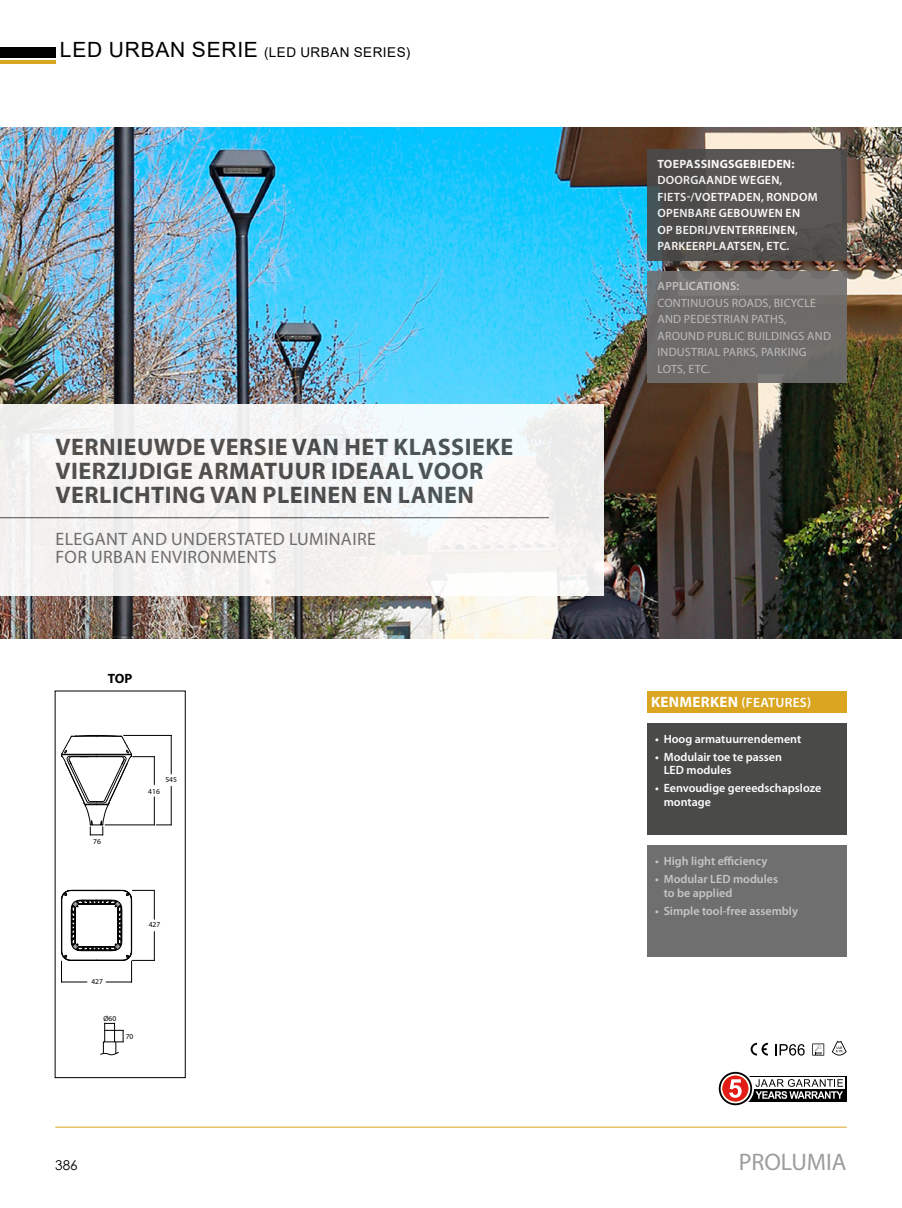
<style>
.page{position:relative;width:902px;height:1208px;background:#fff}
.page>*{position:absolute;margin:0;border:0;box-sizing:border-box;transform-origin:0 0}
.t1{font:700 24px/24px "Myriad Pro";letter-spacing:.02em;color:#4a4a49}
.t2{font:24px "Myriad Pro";color:#9d9d9c}
.t3{font:18px/18px "Myriad Pro";letter-spacing:.02em;color:#706f6f}
.t4{font:13.5px "Arial";letter-spacing:.035em;color:#000}
.t5{font:600 13.5px "Myriad Pro";letter-spacing:.02em;color:#fff}
.t6{font:13.5px "Century Gothic";color:#000}
.t7{font:700 13.5px "Myriad Pro";color:#000}
.t8{font:600 12px/16.5px "Myriad Pro";letter-spacing:.005em;color:#fff}
.t9{font:12px/16.5px "Myriad Pro";letter-spacing:.02em;color:#c6c6c6}
.t10{font:600 12px/13.5px "Myriad Pro";color:#c6c6c6}
.t11{font:700 12px "Myriad Pro";letter-spacing:.02em;color:#fff}
.t12{font:600 12px "Myriad Pro";letter-spacing:.02em;color:#c6c6c6}
.t13{font:7.5px "Myriad Pro";color:#000}
.s1{font-size:21px}
.s2{font-weight:700;font-size:15px}
</style>
<div class="page">
<hr style="left:55px;top:1126px;width:791px;height:1px;background:#daa521">
<hr style="left:0;top:61px;width:55px;height:3px;background:#daa521">
<div style="left:0;top:47px;width:55px;height:10px;background:#000"></div>
<img style="left:0;top:128px;width:901px;height:510px">
<div style="left:0;top:404px;width:604px;height:191px;background:#f4f4f3"></div>
<hr style="left:0;top:517px;width:549px;height:1px;background:#4a4a49">
<div style="left:646px;top:149px;width:200px;height:111px;background:linear-gradient(to right,#4c4d4c,#5a5754)"></div>
<div style="left:646px;top:271px;width:200px;height:112px;background:linear-gradient(to right,#6f6c6b,#716e6c)"></div>
<div style="left:646px;top:723px;width:200px;height:111px;background:#4a4a49"></div>
<div style="left:646px;top:845px;width:200px;height:112px;background:#706f6f"></div>
<div style="left:646px;top:691px;width:200px;height:21px;background:#daa521"></div>
<svg style="left:775px;top:1044px;width:29px;height:11px"></svg>
<svg style="left:831px;top:1040px;width:15px;height:15px"></svg>
<svg style="left:812px;top:1043px;width:12px;height:12px"></svg>
<svg style="left:750px;top:1042px;width:17px;height:13px"></svg>
<div style="left:735px;top:1075px;width:111px;height:26px;background:#000"></div>
<div style="left:737px;top:1077px;width:107px;height:11px;background:#fff"></div>
<svg style="left:716px;top:1070px;width:38px;height:37px"></svg>
<svg style="left:718px;top:1071px;width:34px;height:34px"></svg>
<svg style="left:720px;top:1073px;width:30px;height:30px"></svg>
<div style="left:722px;top:1075px;width:26px;height:26px;background:#e41c18;border-radius:50%"></div>
<svg style="left:755px;top:1079px;width:88px;height:20px"></svg>
<svg style="left:729px;top:1079px;width:12px;height:18px"></svg>
<svg style="left:55px;top:690px;width:131px;height:388px"></svg>
<p class="t4" style="left:60px;top:43px;width:352px"><span class="s1">LED URBAN SERIE</span> (LED URBAN SERIES)</p>
<h1 class="t1" style="left:56px;top:435px;width:459px">VERNIEUWDE VERSIE VAN HET KLASSIEKE<br>VIERZIJDIGE ARMATUUR IDEAAL VOOR<br>VERLICHTING VAN PLEINEN EN LANEN</h1>
<h2 class="t3" style="left:55px;top:530px;width:322px">ELEGANT AND UNDERSTATED LUMINAIRE<br>FOR URBAN ENVIRONMENTS</h2>
<p class="t7" style="left:108px;top:671px;width:26px">TOP</p>
<p class="t13" style="left:93px;top:837px;width:9px">76</p>
<p class="t13" style="left:165px;top:776px;width:13px">545</p>
<p class="t13" style="left:148px;top:787px;width:13px">416</p>
<p class="t13" style="left:149px;top:920px;width:13px">427</p>
<p class="t13" style="left:91px;top:977px;width:13px">427</p>
<p class="t13" style="left:103px;top:1014px;width:14px">Ø60</p>
<p class="t13" style="left:126px;top:1032px;width:9px">70</p>
<p class="t11" style="left:657px;top:157px;width:138px">TOEPASSINGSGEBIEDEN:</p>
<p class="t8" style="left:657px;top:172px;width:162px">DOORGAANDE WEGEN,<br>FIETS-/VOETPADEN, RONDOM<br>OPENBARE GEBOUWEN EN<br>OP BEDRIJVENTERREINEN,<br>PARKEERPLAATSEN, ETC.</p>
<p class="t12" style="left:657px;top:279px;width:83px">APPLICATIONS:</p>
<p class="t9" style="left:657px;top:295px;width:175px">CONTINUOUS ROADS, BICYCLE<br>AND PEDESTRIAN PATHS,<br>AROUND PUBLIC BUILDINGS AND<br>INDUSTRIAL PARKS, PARKING<br>LOTS, ETC.</p>
<p class="t5" style="left:651px;top:695px;width:162px"><span class="s2">KENMERKEN</span> (FEATURES)</p>
<p class="t8" style="left:655px;top:730px;width:147px">• Hoog armatuurrendement</p>
<p class="t8" style="left:663px;top:750px;width:120px;line-height:13.5px;text-indent:-9px">• Modulair toe te passen<br>LED modules</p>
<p class="t8" style="left:663px;top:781px;width:159px;line-height:13.5px;text-indent:-9px">• Eenvoudige gereedschapsloze montage</p>
<p class="t10" style="left:655px;top:854px;width:114px">• High light efficiency</p>
<p class="t10" style="left:663px;top:872px;width:116px;text-indent:-9px">• Modular LED modules to be applied</p>
<p class="t10" style="left:655px;top:904px;width:144px">• Simple tool-free assembly</p>
<p class="t6" style="left:55px;top:1155px;width:24px">386</p>
<h1 class="t2" style="left:738px;top:1148px;width:109px">PROLUMIA</h1>
</div>
